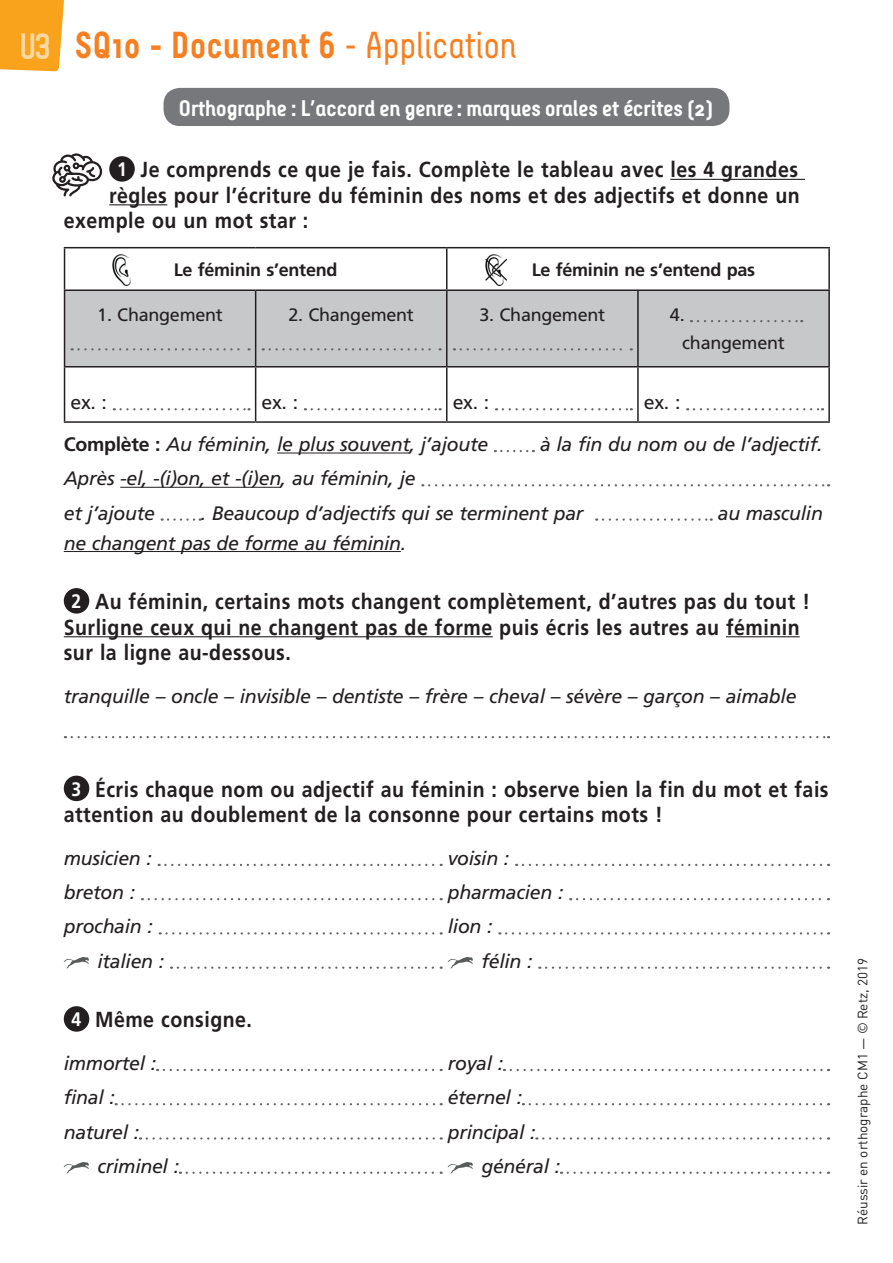
<style>
.page{position:relative;width:893px;height:1263px;background:#fff}
.page>*{position:absolute;margin:0;border:0;box-sizing:border-box;transform-origin:0 0}
.t1{font:700 37.5px "Decima+";color:#f57f21;scale:.9 1}
.t2{font:700 22.5px "Decima+";letter-spacing:-.03em;color:#fff}
.t3{font:700 21.75px/25.5px "Frutiger LT Std";letter-spacing:.025em;color:#231f20;scale:.9 1}
.t4{font:italic 19.5px/34.2px "Frutiger LT Std";letter-spacing:-.015em;color:#231f20}
.t5{font:19.5px "Frutiger LT Std";letter-spacing:-.015em;color:#231f20}
.t6{font:18px/28.2px "Frutiger LT Std";letter-spacing:-.015em;color:#231f20}
.t7{font:700 18px "Frutiger LT Std";letter-spacing:-.015em;color:#231f20}
.t8{font:13.5px "DINOT";color:#231f20}
.s1{font-family:"Noasarck";font-weight:400;color:#fff}
.s2{font-weight:400}
.s3{font-size:19.5px;color:#fff}
.s4{font-weight:700;font-style:normal}
</style>
<div class="page">
<hr style="left:670px;top:179px;width:135px;height:1px;background:#231f20">
<hr style="left:109px;top:204px;width:58px;height:1px;background:#231f20">
<hr style="left:277px;top:452px;width:133px;height:1px;background:#231f20">
<svg style="left:495px;top:450px;width:39px;height:2px"></svg>
<hr style="left:120px;top:487px;width:161px;height:1px;background:#231f20">
<svg style="left:429px;top:484px;width:400px;height:2px"></svg>
<svg style="left:162px;top:518px;width:39px;height:3px"></svg>
<svg style="left:603px;top:518px;width:109px;height:3px"></svg>
<hr style="left:64px;top:551px;width:337px;height:1px;background:#231f20">
<hr style="left:64px;top:636px;width:429px;height:1px;background:#231f20">
<hr style="left:726px;top:636px;width:74px;height:1px;background:#231f20">
<svg style="left:72px;top:736px;width:757px;height:2px"></svg>
<svg style="left:159px;top:864px;width:283px;height:2px"></svg>
<svg style="left:523px;top:864px;width:306px;height:2px"></svg>
<svg style="left:149px;top:898px;width:293px;height:2px"></svg>
<svg style="left:577px;top:898px;width:252px;height:2px"></svg>
<svg style="left:160px;top:932px;width:282px;height:2px"></svg>
<svg style="left:506px;top:932px;width:323px;height:2px"></svg>
<svg style="left:178px;top:966px;width:264px;height:3px"></svg>
<svg style="left:546px;top:966px;width:283px;height:3px"></svg>
<svg style="left:164px;top:1069px;width:278px;height:2px"></svg>
<svg style="left:511px;top:1069px;width:318px;height:2px"></svg>
<svg style="left:116px;top:1103px;width:326px;height:2px"></svg>
<svg style="left:530px;top:1103px;width:299px;height:2px"></svg>
<svg style="left:147px;top:1137px;width:295px;height:2px"></svg>
<svg style="left:543px;top:1137px;width:286px;height:2px"></svg>
<svg style="left:187px;top:1171px;width:255px;height:3px"></svg>
<svg style="left:568px;top:1171px;width:261px;height:3px"></svg>
<div style="left:109px;top:156px;width:26px;height:26px;background:#231f20;border-radius:50%"></div>
<div style="left:65px;top:291px;width:763px;height:75px;background:#c7c8ca"></div>
<hr style="left:64px;top:247px;width:192px;height:1px;background:#231f20">
<hr style="left:64px;top:248px;width:1px;height:41px;background:#231f20">
<hr style="left:256px;top:247px;width:191px;height:1px;background:#231f20">
<hr style="left:447px;top:247px;width:191px;height:1px;background:#231f20">
<hr style="left:446px;top:248px;width:1px;height:41px;background:#231f20">
<hr style="left:638px;top:247px;width:192px;height:1px;background:#231f20">
<hr style="left:828px;top:248px;width:2px;height:41px;background:#231f20">
<hr style="left:64px;top:289px;width:192px;height:2px;background:#231f20">
<hr style="left:64px;top:291px;width:1px;height:75px;background:#231f20">
<hr style="left:256px;top:289px;width:191px;height:2px;background:#231f20">
<hr style="left:255px;top:291px;width:1px;height:75px;background:#231f20">
<hr style="left:447px;top:289px;width:191px;height:2px;background:#231f20">
<hr style="left:446px;top:291px;width:1px;height:75px;background:#231f20">
<hr style="left:638px;top:289px;width:192px;height:2px;background:#231f20">
<hr style="left:637px;top:291px;width:2px;height:75px;background:#231f20">
<hr style="left:828px;top:291px;width:2px;height:75px;background:#231f20">
<hr style="left:64px;top:366px;width:192px;height:1px;background:#231f20">
<hr style="left:64px;top:367px;width:1px;height:54px;background:#231f20">
<hr style="left:256px;top:366px;width:191px;height:1px;background:#231f20">
<hr style="left:255px;top:367px;width:1px;height:54px;background:#231f20">
<hr style="left:447px;top:366px;width:191px;height:1px;background:#231f20">
<hr style="left:446px;top:367px;width:1px;height:54px;background:#231f20">
<hr style="left:638px;top:366px;width:192px;height:1px;background:#231f20">
<hr style="left:637px;top:367px;width:2px;height:54px;background:#231f20">
<hr style="left:828px;top:367px;width:2px;height:54px;background:#231f20">
<hr style="left:64px;top:421px;width:192px;height:2px;background:#231f20">
<hr style="left:256px;top:421px;width:191px;height:2px;background:#231f20">
<hr style="left:447px;top:421px;width:191px;height:2px;background:#231f20">
<hr style="left:638px;top:421px;width:192px;height:2px;background:#231f20">
<svg style="left:72px;top:348px;width:178px;height:2px"></svg>
<svg style="left:270px;top:348px;width:171px;height:2px"></svg>
<svg style="left:461px;top:348px;width:171px;height:2px"></svg>
<svg style="left:698px;top:320px;width:104px;height:2px"></svg>
<svg style="left:121px;top:408px;width:129px;height:2px"></svg>
<svg style="left:312px;top:408px;width:129px;height:2px"></svg>
<svg style="left:503px;top:408px;width:129px;height:2px"></svg>
<svg style="left:694px;top:408px;width:129px;height:2px"></svg>
<div style="left:64px;top:588px;width:25px;height:26px;background:#231f20;border-radius:50%"></div>
<div style="left:64px;top:776px;width:25px;height:25px;background:#231f20;border-radius:50%"></div>
<svg style="left:64px;top:957px;width:25px;height:11px"></svg>
<svg style="left:448px;top:957px;width:25px;height:11px"></svg>
<div style="left:64px;top:1006px;width:25px;height:26px;background:#231f20;border-radius:50%"></div>
<svg style="left:64px;top:1162px;width:25px;height:11px"></svg>
<svg style="left:448px;top:1162px;width:25px;height:11px"></svg>
<div style="left:163px;top:88px;width:566px;height:38px;background:#76787b;border-radius:16px"></div>
<img style="left:488px;top:254px;width:16px;height:32px">
<svg style="left:485px;top:257px;width:23px;height:25px"></svg>
<img style="left:112px;top:254px;width:19px;height:32px">
<svg style="left:52px;top:153px;width:50px;height:43px"></svg>
<div style="left:0;top:0;width:64px;height:71px;background:#f9a21c"></div>
<h1 class="t1" style="left:22px;top:23px;width:552px"><span class="s1">U3</span> SQ10 - Document 6 <span class="s2">- Application</span></h1>
<p class="t2" style="left:179px;top:95px;width:536px">Orthographe : L’accord en genre : marques orales et écrites (2)</p>
<p class="t3" style="left:117px;top:157px;width:758px"><span class="s3">1</span> Je comprends ce que je fais. Complète le tableau avec les 4 grandes</p>
<p class="t3" style="left:109px;top:182px;width:769px">règles pour l’écriture du féminin des noms et des adjectifs et donne un</p>
<p class="t3" style="left:64px;top:208px;width:273px">exemple ou un mot star :</p>
<p class="t7" style="left:174px;top:259px;width:165px">Le féminin s’entend</p>
<p class="t7" style="left:532px;top:259px;width:225px">Le féminin ne s’entend pas</p>
<p class="t6" style="left:97px;top:301px;width:127px">1. Changement</p>
<p class="t6" style="left:288px;top:301px;width:127px">2. Changement</p>
<p class="t6" style="left:480px;top:301px;width:127px">3. Changement</p>
<p class="t6" style="left:682px;top:301px;width:104px;text-indent:-12px">4. changement</p>
<p class="t5" style="left:71px;top:391px;width:38px">ex. :</p>
<p class="t5" style="left:262px;top:391px;width:38px">ex. :</p>
<p class="t5" style="left:453px;top:391px;width:38px">ex. :</p>
<p class="t5" style="left:644px;top:391px;width:38px">ex. :</p>
<p class="t4" style="left:64px;top:427px;width:426px"><span class="s4">Complète :</span> Au féminin, le plus souvent, j’ajoute</p>
<p class="t4" style="left:540px;top:427px;width:284px">à la fin du nom ou de l’adjectif.</p>
<p class="t4" style="left:64px;top:462px;width:353px">Après -el, -(i)on, et -(i)en, au féminin, je et j’ajoute</p>
<p class="t4" style="left:201px;top:496px;width:384px">. Beaucoup d’adjectifs qui se terminent par</p>
<p class="t4" style="left:718px;top:496px;width:107px">au masculin</p>
<p class="t4" style="left:64px;top:526px;width:344px">ne changent pas de forme au féminin.</p>
<p class="t3" style="left:64px;top:589px;width:831px;text-indent:8px"><span class="s3">2</span> Au féminin, certains mots changent complètement, d’autres pas du tout !<br>Surligne ceux qui ne changent pas de forme puis écris les autres au féminin sur la ligne au-dessous.</p>
<p class="t4" style="left:64px;top:679px;width:734px">tranquille – oncle – invisible – dentiste – frère – cheval – sévère – garçon – aimable</p>
<p class="t3" style="left:64px;top:776px;width:851px;text-indent:8px"><span class="s3">3</span> Écris chaque nom ou adjectif au féminin : observe bien la fin du mot et fais attention au doublement de la consonne pour certains mots !</p>
<p class="t4" style="left:64px;top:841px;width:90px">musicien :</p>
<p class="t4" style="left:448px;top:841px;width:63px">voisin :</p>
<p class="t4" style="left:64px;top:875px;width:73px">breton :</p>
<p class="t4" style="left:448px;top:875px;width:117px">pharmacien :</p>
<p class="t4" style="left:64px;top:910px;width:91px">prochain :</p>
<p class="t4" style="left:448px;top:910px;width:46px">lion :</p>
<p class="t4" style="left:98px;top:944px;width:68px">italien :</p>
<p class="t4" style="left:481px;top:944px;width:53px">félin :</p>
<p class="t3" style="left:72px;top:1007px;width:202px"><span class="s3">4</span> Même consigne.</p>
<p class="t4" style="left:64px;top:1046px;width:94px">immortel :</p>
<p class="t4" style="left:448px;top:1046px;width:57px">royal :</p>
<p class="t4" style="left:64px;top:1080px;width:53px">final :</p>
<p class="t4" style="left:448px;top:1080px;width:76px">éternel :</p>
<p class="t4" style="left:64px;top:1115px;width:77px">naturel :</p>
<p class="t4" style="left:448px;top:1115px;width:89px">principal :</p>
<p class="t4" style="left:98px;top:1149px;width:83px">criminel :</p>
<p class="t4" style="left:481px;top:1149px;width:80px">général :</p>
<p class="t8" style="left:854px;top:1225px;width:269px;rotate:-90deg">Réussir en orthographe CM1 — © Retz, 2019</p>
</div>
